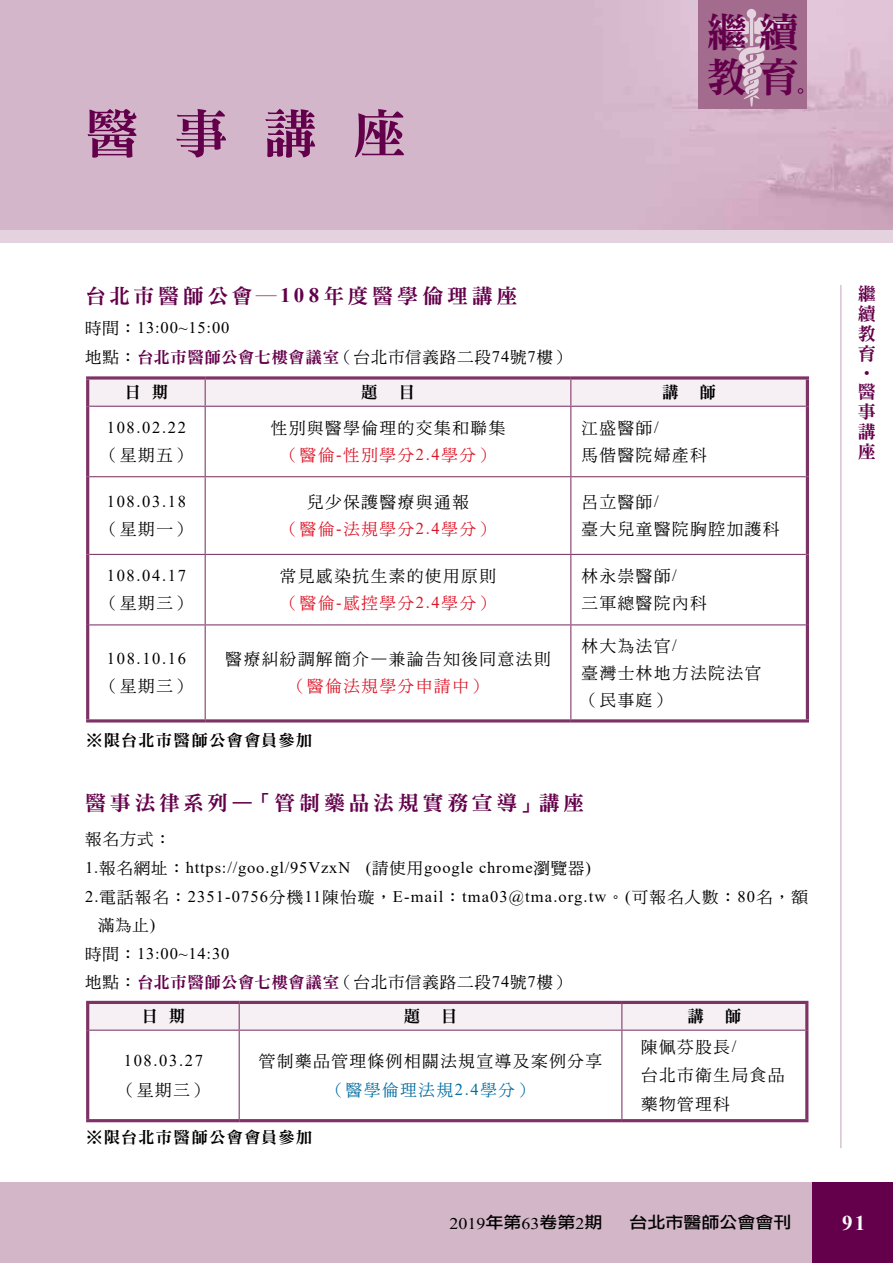
<style>
.page{position:relative;width:893px;height:1263px;background:#fff}
.page>*{position:absolute;margin:0;border:0;box-sizing:border-box;transform-origin:0 0}
.t1{font:52.95px "DFN Ming W9 WIN BF";color:#64004b}
.t2{font:40.5px/45px "DFN Ming W9 WIN BF";color:#64004b}
.t3{font:700 21px "Times New Roman";color:#fff}
.t4{font:20.55px "DFN Ming W9 WIN BF";letter-spacing:.165em;color:#64004b}
.t5{font:18px/19.8px "DFN Ming W9 WIN BF";color:#64004b;text-align:justify}
.t6{font:16.5px/27px "DF Ming W5 WIN BF";letter-spacing:.1em;color:#000}
.t7{font:16.5px "Times New Roman";letter-spacing:.1em;color:#000}
.t8{font:16.5px/27px "DF Ming W5 WIN BF";letter-spacing:.1em;color:#dd1426;text-align:center}
.t9{font:16.5px "DFN Ming W9 WIN BF";color:#000}
.t10{font:16.2px/28.5px "Times New Roman";letter-spacing:.05em;color:#000}
.t11{font:16.2px "DF Ming W5 WIN BF";letter-spacing:.05em;color:#000}
.t12{font:16.2px "DFN Ming W9 WIN BF";letter-spacing:.06em;color:#000}
.t13{font:16.2px "Times New Roman";letter-spacing:.05em;color:#000;scale:1.11 1}
.t14{font:16.2px "DF Li Hei Md HK BF";color:#000;scale:1.11 1}
.s1{font-family:"Times New Roman";font-weight:700}
.s2{font-family:"DF Ming W5 WIN BF"}
.s3{font-family:"DFN Ming W9 WIN BF";color:#64004b}
.s4{font-family:"Times New Roman"}
.s5{color:#dd1426}
.s6{font-family:"Times New Roman";color:#dd1426}
.s7{color:#000}
.s8{color:#006da1}
.s9{font-family:"Times New Roman";color:#006da1}
.s10{font-family:"DF Li Hei Md HK BF"}
</style>
<div class="page">
<div style="left:0;top:230px;width:893px;height:12px;background:#e4d3de"></div>
<div style="left:0;top:1182px;width:834px;height:81px;background:#d3b7c9"></div>
<div style="left:812px;top:1182px;width:81px;height:81px;background:#64004b"></div>
<hr style="left:840px;top:285px;width:1px;height:863px;background:#d3b7c9">
<div style="left:698px;top:0;width:109px;height:109px;background:#a36c8f"></div>
<svg style="left:713px;top:9px;width:77px;height:97px"></svg>
<svg style="left:798px;top:88px;width:5px;height:6px"></svg>
<div style="left:89px;top:380px;width:717px;height:26px;background:#f6f0f4"></div>
<hr style="left:89px;top:406px;width:116px;height:1px;background:#7e3366">
<hr style="left:205px;top:406px;width:366px;height:1px;background:#7e3366">
<hr style="left:205px;top:407px;width:1px;height:69px;background:#7e3366">
<hr style="left:571px;top:406px;width:235px;height:1px;background:#7e3366">
<hr style="left:570px;top:407px;width:1px;height:69px;background:#7e3366">
<hr style="left:89px;top:476px;width:116px;height:1px;background:#7e3366">
<hr style="left:205px;top:476px;width:366px;height:1px;background:#7e3366">
<hr style="left:205px;top:477px;width:1px;height:77px;background:#7e3366">
<hr style="left:571px;top:476px;width:235px;height:1px;background:#7e3366">
<hr style="left:570px;top:477px;width:1px;height:77px;background:#7e3366">
<hr style="left:89px;top:554px;width:116px;height:1px;background:#7e3366">
<hr style="left:205px;top:554px;width:366px;height:1px;background:#7e3366">
<hr style="left:205px;top:555px;width:1px;height:69px;background:#7e3366">
<hr style="left:571px;top:554px;width:235px;height:1px;background:#7e3366">
<hr style="left:570px;top:555px;width:1px;height:69px;background:#7e3366">
<hr style="left:89px;top:624px;width:116px;height:1px;background:#7e3366">
<hr style="left:205px;top:624px;width:366px;height:1px;background:#7e3366">
<hr style="left:205px;top:625px;width:1px;height:94px;background:#7e3366">
<hr style="left:571px;top:624px;width:235px;height:1px;background:#7e3366">
<hr style="left:570px;top:625px;width:1px;height:94px;background:#7e3366">
<svg style="left:86px;top:376px;width:119px;height:4px"></svg>
<hr style="left:86px;top:380px;width:3px;height:26px;background:#7e3366">
<svg style="left:205px;top:376px;width:366px;height:4px"></svg>
<svg style="left:571px;top:376px;width:238px;height:4px"></svg>
<hr style="left:806px;top:380px;width:3px;height:26px;background:#7e3366">
<hr style="left:86px;top:406px;width:3px;height:71px;background:#7e3366">
<hr style="left:806px;top:406px;width:3px;height:71px;background:#7e3366">
<hr style="left:86px;top:477px;width:3px;height:77px;background:#7e3366">
<hr style="left:806px;top:477px;width:3px;height:77px;background:#7e3366">
<hr style="left:86px;top:554px;width:3px;height:71px;background:#7e3366">
<hr style="left:806px;top:554px;width:3px;height:71px;background:#7e3366">
<hr style="left:86px;top:625px;width:3px;height:94px;background:#7e3366">
<hr style="left:806px;top:625px;width:3px;height:94px;background:#7e3366">
<hr style="left:86px;top:719px;width:119px;height:3px;background:#7e3366">
<hr style="left:205px;top:719px;width:366px;height:3px;background:#7e3366">
<hr style="left:571px;top:719px;width:238px;height:3px;background:#7e3366">
<div style="left:89px;top:1004px;width:716px;height:26px;background:#f6f0f4"></div>
<hr style="left:89px;top:1030px;width:150px;height:1px;background:#7e3366">
<hr style="left:239px;top:1030px;width:383px;height:1px;background:#7e3366">
<hr style="left:239px;top:1031px;width:1px;height:88px;background:#7e3366">
<hr style="left:622px;top:1030px;width:183px;height:1px;background:#7e3366">
<hr style="left:621px;top:1031px;width:1px;height:88px;background:#7e3366">
<hr style="left:86px;top:1001px;width:153px;height:3px;background:#7e3366">
<hr style="left:86px;top:1004px;width:3px;height:26px;background:#7e3366">
<hr style="left:239px;top:1001px;width:383px;height:3px;background:#7e3366">
<hr style="left:622px;top:1001px;width:186px;height:3px;background:#7e3366">
<hr style="left:805px;top:1004px;width:3px;height:26px;background:#7e3366">
<hr style="left:86px;top:1030px;width:3px;height:89px;background:#7e3366">
<hr style="left:805px;top:1030px;width:3px;height:89px;background:#7e3366">
<hr style="left:86px;top:1119px;width:153px;height:3px;background:#7e3366">
<hr style="left:239px;top:1119px;width:383px;height:3px;background:#7e3366">
<hr style="left:622px;top:1119px;width:186px;height:3px;background:#7e3366">
<h1 class="t1" style="left:85px;top:107px;width:323px">醫事講座</h1>
<h2 class="t2" style="left:706px;top:9px;width:94px">繼續教育</h2>
<p class="t4" style="left:85px;top:285px;width:434px">台北市醫師公會―<span class="s1">108</span>年度醫學倫理講座</p>
<p class="t10" style="left:85px;top:313px;width:146px"><span class="s2">時間：</span>13:00~15:00</p>
<p class="t11" style="left:85px;top:349px;width:487px">地點：<span class="s3">台北市醫師公會七樓會議室</span>（台北市信義路二段<span class="s4">74</span>號<span class="s4">7</span>樓）</p>
<p class="t9" style="left:125px;top:384px;width:45px">日 期</p>
<p class="t9" style="left:361px;top:384px;width:18px">題</p>
<p class="t9" style="left:398px;top:384px;width:18px">目</p>
<p class="t9" style="left:662px;top:384px;width:18px">講</p>
<p class="t9" style="left:699px;top:384px;width:18px">師</p>
<p class="t7" style="left:107px;top:416px;width:81px">108.02.22</p>
<p class="t6" style="left:102px;top:441px;width:91px">（星期五）</p>
<p class="t6" style="left:271px;top:414px;width:236px;text-align:center">性別與醫學倫理的交集和聯集<span class="s5">（醫倫</span><span class="s6">-</span><span class="s5">性別學分</span><span class="s6">2.4</span><span class="s5">學分）</span></p>
<p class="t6" style="left:581px;top:414px;width:127px">江盛醫師<span class="s4">/<br></span>馬偕醫院婦產科</p>
<p class="t7" style="left:107px;top:490px;width:81px">108.03.18</p>
<p class="t6" style="left:102px;top:515px;width:91px">（星期一）</p>
<p class="t7" style="left:107px;top:564px;width:81px">108.04.17</p>
<p class="t6" style="left:102px;top:590px;width:91px">（星期三）</p>
<p class="t7" style="left:107px;top:647px;width:81px">108.10.16</p>
<p class="t6" style="left:102px;top:673px;width:91px">（星期三）</p>
<p class="t8" style="left:282px;top:488px;width:214px"><span class="s7">兒少保護醫療與通報<br></span>（醫倫<span class="s4">-</span>法規學分<span class="s4">2.4</span>學分）</p>
<p class="t6" style="left:581px;top:488px;width:199px">呂立醫師<span class="s4">/<br></span>臺大兒童醫院胸腔加護科</p>
<p class="t6" style="left:280px;top:563px;width:218px">常見感染抗生素的使用原則<span class="s5">（醫倫</span><span class="s6">-</span><span class="s5">感控學分</span><span class="s6">2.4</span><span class="s5">學分）</span></p>
<p class="t6" style="left:581px;top:563px;width:127px">林永崇醫師<span class="s4">/<br></span>三軍總醫院內科</p>
<p class="t6" style="left:225px;top:646px;width:327px">醫療糾紛調解簡介—兼論告知後同意法則</p>
<p class="t8" style="left:289px;top:673px;width:199px">（醫倫法規學分申請中）</p>
<p class="t6" style="left:581px;top:632px;width:181px">林大為法官<span class="s4">/<br></span>臺灣士林地方法院法官（民事庭）</p>
<p class="t12" style="left:86px;top:732px;width:228px">※限台北市醫師公會會員參加</p>
<p class="t4" style="left:85px;top:792px;width:501px">醫事法律系列—「管制藥品法規實務宣導」講座</p>
<p class="t11" style="left:85px;top:831px;width:87px">報名方式：</p>
<p class="t10" style="left:85px;top:853px;width:724px">1.<span class="s2">報名網址：</span>https://goo.gl/95VzxN (<span class="s2">請使用</span>google chrome<span class="s2">瀏覽器</span>)<br>2.<span class="s2">電話報名：</span>2351-0756<span class="s2">分機</span>11<span class="s2">陳怡璇，</span>E-mail<span class="s2">：</span>tma03@tma.org.tw<span class="s2">。</span>(<span class="s2">可報名人數：</span>80<span class="s2">名，額</span></p>
<p class="t11" style="left:98px;top:917px;width:59px">滿為止<span class="s4">)</span></p>
<p class="t10" style="left:85px;top:938px;width:146px"><span class="s2">時間：</span>13:00~14:30</p>
<p class="t11" style="left:85px;top:974px;width:487px">地點：<span class="s3">台北市醫師公會七樓會議室</span>（台北市信義路二段<span class="s4">74</span>號<span class="s4">7</span>樓）</p>
<p class="t9" style="left:142px;top:1008px;width:45px">日 期</p>
<p class="t9" style="left:404px;top:1008px;width:18px">題</p>
<p class="t9" style="left:441px;top:1008px;width:18px">目</p>
<p class="t9" style="left:688px;top:1008px;width:18px">講</p>
<p class="t9" style="left:725px;top:1008px;width:18px">師</p>
<p class="t7" style="left:124px;top:1049px;width:81px">108.03.27</p>
<p class="t6" style="left:119px;top:1076px;width:91px">（星期三）</p>
<p class="t6" style="left:641px;top:1033px;width:145px;line-height:28.5px">陳佩芬股長<span class="s4">/<br></span>台北市衛生局食品藥物管理科</p>
<p class="t6" style="left:259px;top:1047px;width:345px;line-height:28.5px;text-align:center">管制藥品管理條例相關法規宣導及案例分享<span class="s8">（醫學倫理法規</span><span class="s9">2.4</span><span class="s8">學分）</span></p>
<p class="t12" style="left:86px;top:1129px;width:228px">※限台北市醫師公會會員參加</p>
<p class="t5" style="left:858px;top:284px;width:19px">繼續教育</p>
<p class="t5" style="left:877px;top:364px;width:19px;rotate:90deg">•</p>
<p class="t5" style="left:858px;top:382px;width:19px">醫事講座</p>
<p class="t13" style="left:449px;top:1212px;width:139px">2019<span class="s10">年第</span>63<span class="s10">卷第</span>2<span class="s10">期</span></p>
<p class="t14" style="left:629px;top:1214px;width:147px">台北市醫師公會會刊</p>
<p class="t3" style="left:842px;top:1207px;width:25px">91</p>
</div>
